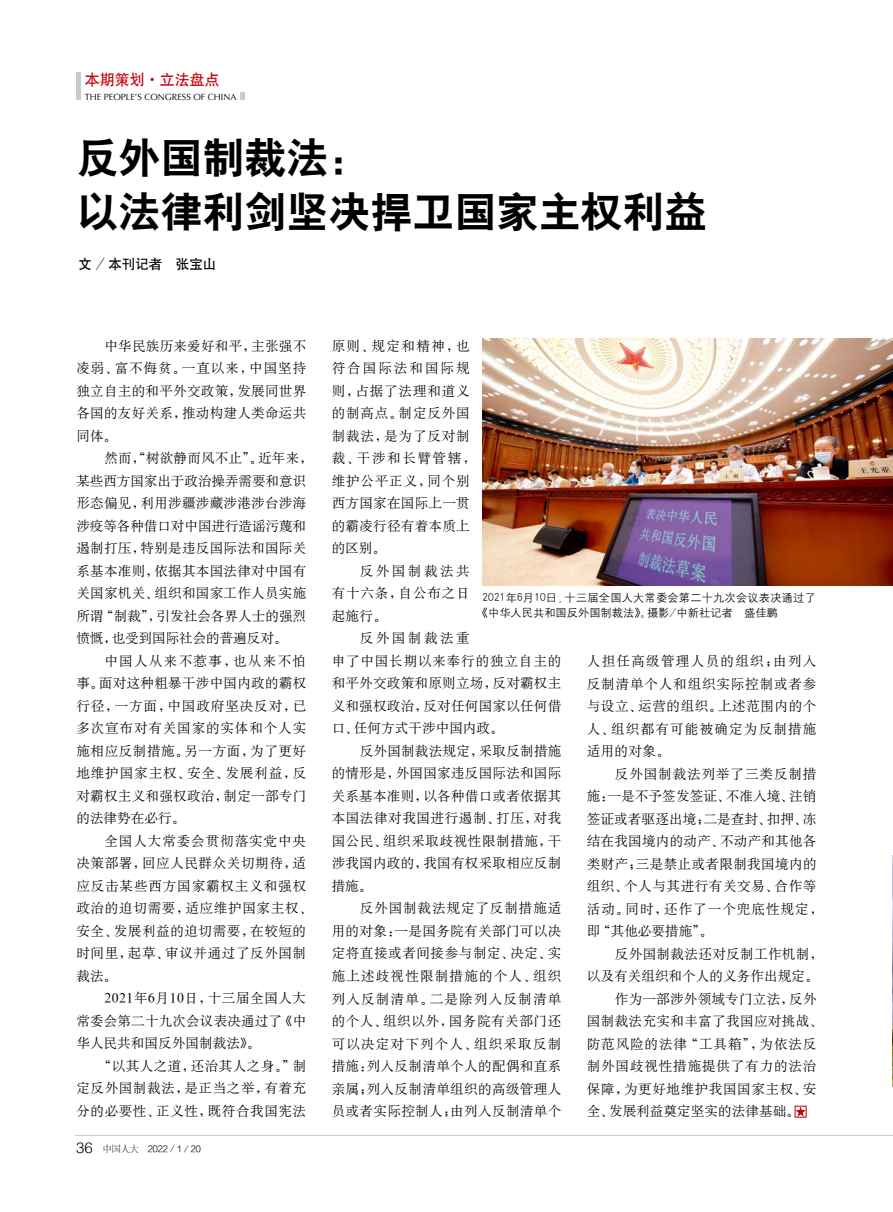
<style>
.page{position:relative;width:893px;height:1212px;background:#fff}
.page>*{position:absolute;margin:0;border:0;box-sizing:border-box;transform-origin:0 0}
.t1{font:42px/54px "H Yb 2 gj";color:#000}
.t2{font:15px "H Yb 1 gj";color:#c7000b}
.t3{font:13.5px/22.5px "H Ya 6 gj";letter-spacing:.03em;color:#000;text-align:justify}
.t4{font:13.5px/22.5px "H Ya 6 gj";letter-spacing:.065em;color:#000}
.t5{font:13.5px/22.5px "H Ya 6 gj";letter-spacing:.055em;color:#000}
.t6{font:13.5px "H Ya 6 gj";letter-spacing:.01em;color:#000}
.t7{font:13.5px "H Ya 6 gj";letter-spacing:.07em;color:#000}
.t8{font:13.5px "H Yb 1 gj";color:#000}
.t9{font:11.25px/15px "H Yg 2 gj";letter-spacing:.015em;color:#000}
.t10{font:9px "Optima";color:#000}
.t11{font:9px "FZZDXJW GB1 0";color:#000}
.s1{font-family:"Helvetica";font-weight:300;font-size:15px}
.s2{font-family:"FZSYJW GB1 0"}
</style>
<div class="page">
<hr style="left:75px;top:1135px;width:818px;height:1px;background:#c9caca">
<hr style="left:77px;top:72px;width:4px;height:28px;background:#c9caca">
<svg style="left:240px;top:92px;width:4px;height:8px"></svg>
<svg style="left:795px;top:1106px;width:11px;height:11px"></svg>
<img style="left:482px;top:339px;width:410px;height:247px">
<img style="left:892px;top:855px;width:1px;height:231px">
<p class="t2" style="left:85px;top:72px;width:136px">本期策划·立法盘点</p>
<p class="t10" style="left:85px;top:91px;width:153px">THE PEOPLE’S CONGRESS OF CHINA</p>
<h1 class="t1" style="left:76px;top:130px;width:632px">反外国制裁法：<br>以法律利剑坚决捍卫国家主权利益</h1>
<p class="t8" style="left:79px;top:258px;width:139px">文 / 本刊记者 张宝山</p>
<p class="t3" style="left:76px;top:334px;width:231px;text-indent:28px">中华民族历来爱好和平，主张强不凌弱、富不侮贫。一直以来，中国坚持独立自主的和平外交政策，发展同世界各国的友好关系，推动构建人类命运共同体。</p>
<p class="t3" style="left:76px;top:447px;width:238px;text-align:left;text-indent:28px">然而，“树欲静而风不止”。近年来，某些西方国家出于政治操弄需要和意识形态偏见，利用涉疆涉藏涉港涉台涉海涉疫等各种借口对中国进行造谣污蔑和遏制打压，特别是违反国际法和国际关系基本准则，依据其本国法律对中国有关国家机关、组织和国家工作人员实施所谓“制裁”，引发社会各界人士的强烈愤慨，也受到国际社会的普遍反对。</p>
<p class="t3" style="left:76px;top:649px;width:231px;text-indent:28px">中国人从来不惹事，也从来不怕事。面对这种粗暴干涉中国内政的霸权行径，一方面，中国政府坚决反对，已多次宣布对有关国家的实体和个人实施相应反制措施。另一方面，为了更好地维护国家主权、安全、发展利益，反对霸权主义和强权政治，制定一部专门的法律势在必行。</p>
<p class="t5" style="left:76px;top:829px;width:238px;text-indent:28px">全国人大常委会贯彻落实党中央决策部署，回应人民群众关切期待，适应反击某些西方国家霸权主义和强权政治的迫切需要，适应维护国家主权、安全、发展利益的迫切需要，在较短的时间里，起草、审议并通过了反外国制裁法。</p>
<p class="t3" style="left:76px;top:987px;width:231px;text-indent:28px">2021年6月10日，十三届全国人大常委会第二十九次会议表决通过了《中华人民共和国反外国制裁法》。</p>
<p class="t3" style="left:76px;top:1054px;width:231px;text-indent:21px">“以其人之道，还治其人之身。”制定反外国制裁法，是正当之举，有着充分的必要性、正义性，既符合我国宪法</p>
<p class="t11" style="left:76px;top:1144px;width:126px"><span class="s1">36</span> <span class="s2">中国人大</span> 2022／1／20</p>
<p class="t4" style="left:332px;top:334px;width:146px">原则、规定和精神，也符合国际法和国际规则，占据了法理和道义的制高点。制定反外国制裁法，是为了反对制裁、干涉和长臂管辖，维护公平正义，同个别西方国家在国际上一贯的霸凌行径有着本质上的区别。</p>
<p class="t3" style="left:332px;top:559px;width:140px;text-indent:28px">反外国制裁法共有十六条，自公布之日起施行。</p>
<p class="t3" style="left:332px;top:627px;width:231px;text-align:left;text-indent:28px">反外国制裁法重<br>申了中国长期以来奉行的独立自主的和平外交政策和原则立场，反对霸权主义和强权政治，反对任何国家以任何借口、任何方式干涉中国内政。</p>
<p class="t3" style="left:332px;top:739px;width:231px;text-indent:28px">反外国制裁法规定，采取反制措施的情形是，外国国家违反国际法和国际关系基本准则，以各种借口或者依据其本国法律对我国进行遏制、打压，对我国公民、组织采取歧视性限制措施，干涉我国内政的，我国有权采取相应反制措施。</p>
<p class="t3" style="left:332px;top:897px;width:231px;text-indent:28px">反外国制裁法规定了反制措施适用的对象：一是国务院有关部门可以决定将直接或者间接参与制定、决定、实施上述歧视性限制措施的个人、组织列入反制清单。二是除列入反制清单的个人、组织以外，国务院有关部门还可以决定对下列个人、组织采取反制措施：列入反制清单个人的配偶和直系亲属；列入反制清单组织的高级管理人员或者实际控制人；由列入反制清单个</p>
<p class="t9" style="left:477px;top:590px;width:341px;text-indent:6px">2021年6月10日，十三届全国人大常委会第二十九次会议表决通过了《中华人民共和国反外国制裁法》。摄影/中新社记者 盛佳鹏</p>
<p class="t3" style="left:587px;top:650px;width:231px">人担任高级管理人员的组织；由列入反制清单个人和组织实际控制或者参与设立、运营的组织。上述范围内的个人、组织都有可能被确定为反制措施适用的对象。</p>
<p class="t3" style="left:587px;top:762px;width:238px;text-align:left;text-indent:28px">反外国制裁法列举了三类反制措施：一是不予签发签证、不准入境、注销签证或者驱逐出境；二是查封、扣押、冻结在我国境内的动产、不动产和其他各类财产；三是禁止或者限制我国境内的组织、个人与其进行有关交易、合作等活动。同时，还作了一个兜底性规定，即“其他必要措施”。</p>
<p class="t3" style="left:615px;top:942px;width:210px">反外国制裁法还对反制工作机制，</p>
<p class="t6" style="left:587px;top:969px;width:233px">以及有关组织和个人的义务作出规定。</p>
<p class="t3" style="left:615px;top:987px;width:203px">作为一部涉外领域专门立法，反外</p>
<p class="t3" style="left:587px;top:1010px;width:238px">国制裁法充实和丰富了我国应对挑战、</p>
<p class="t7" style="left:587px;top:1037px;width:231px">防范风险的法律“工具箱”，为依法反</p>
<p class="t4" style="left:587px;top:1055px;width:231px">制外国歧视性措施提供了有力的法治</p>
<p class="t3" style="left:587px;top:1077px;width:231px">保障，为更好地维护我国国家主权、安</p>
<p class="t6" style="left:587px;top:1104px;width:214px">全、发展利益奠定坚实的法律基础。</p>
</div>
